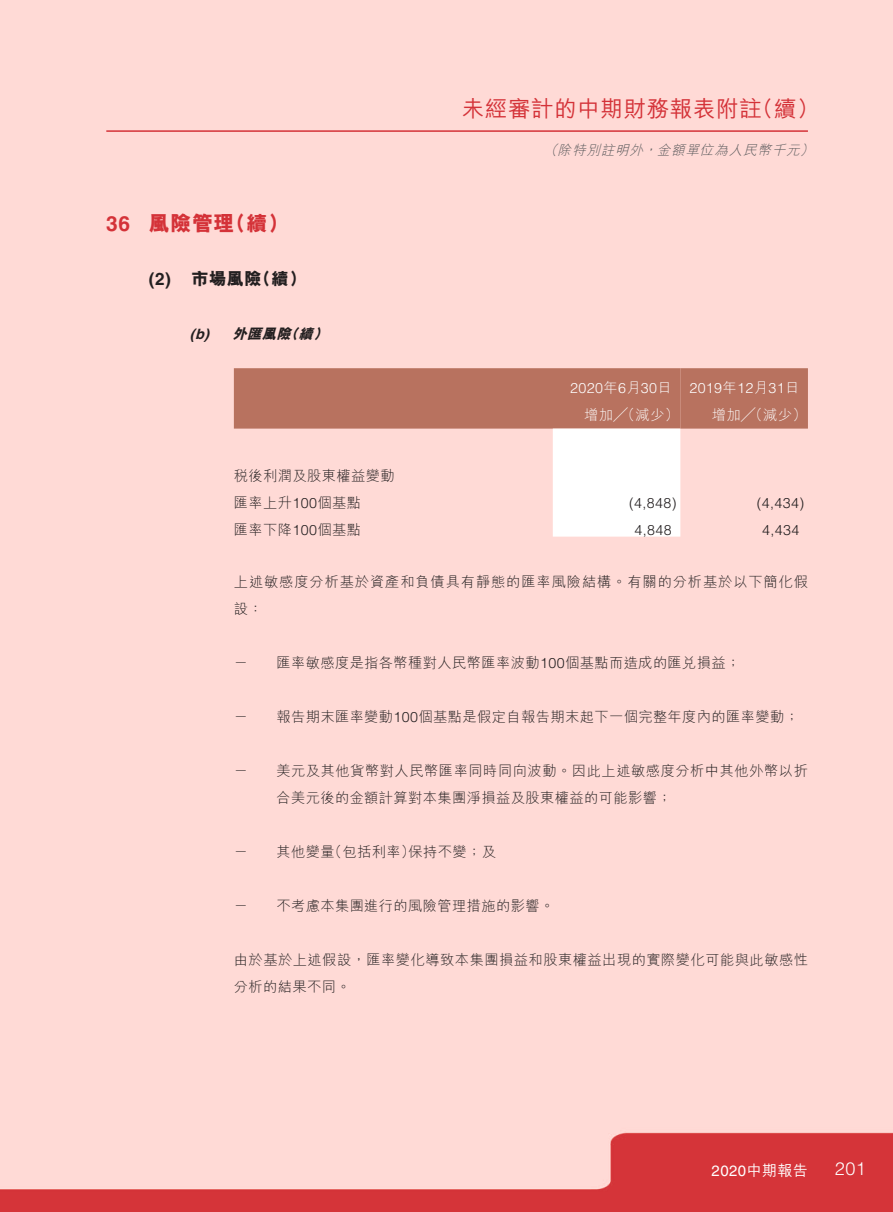
<style>
.page{position:relative;width:893px;height:1212px;background:#ffdad6}
.page>*{position:absolute;margin:0;border:0;box-sizing:border-box;transform-origin:0 0}
.t1{font:500 22.5px "M Hei HK";letter-spacing:.03em;color:#d43238}
.t2{font:800 21px "M Hei HK";color:#d43238}
.t3{font:300 18px "Helvetica LT Std";color:#fff}
.t4{font:800 17.25px "M Hei HK";color:#231f20}
.t5{font:15px "Helvetica LT Std";color:#fff}
.t6{font:300 14.25px/27px "M Hei HK";letter-spacing:.03em;color:#231f20}
.t7{font:300 14.25px/27px "M Hei HK";letter-spacing:.06em;color:#231f20}
.t8{font:300 14.25px "Helvetica LT Std";letter-spacing:.03em;color:#231f20}
.t9{font:300 14.25px "Helvetica LT Std";letter-spacing:.03em;color:#fff}
.t10{font:300 14.25px "M Hei HK";letter-spacing:.03em;color:#fff}
.t11{font:italic 800 14.25px "M Hei HK";color:#231f20}
.t12{font:italic 300 13.5px "M Hei HK";color:#57585a}
.s1{font-family:"Helvetica LT Std";font-weight:700}
.s2{font-family:"Helvetica LT Std"}
.s3{font-family:"M Hei HK"}
.s4{font-family:"M Hei HK";font-weight:500}
</style>
<div class="page">
<hr style="left:106px;top:130px;width:702px;height:2px;background:#d43238">
<svg style="left:234px;top:368px;width:574px;height:169px;background:#e5bab1"></svg>
<h1 class="t1" style="left:462px;top:92px;width:359px">未經審計的中期財務報表附註（續）</h1>
<h2 class="t2" style="left:106px;top:213px;width:184px"><span class="s1">36</span> 風險管理（續）</h2>
<p class="t4" style="left:149px;top:270px;width:159px"><span class="s1">(2)</span> 市場風險（續）</p>
<p class="t11" style="left:190px;top:327px;width:143px"><span class="s1">(b)</span> 外匯風險（續）</p>
<p class="t6" style="left:234px;top:462px;width:162px">稅後利潤及股東權益變動匯率上升<span class="s2">100</span>個基點</p>
<p class="t12" style="left:544px;top:143px;width:274px">（除特別註明外，金額單位為人民幣千元）</p>
<p class="t9" style="left:570px;top:379px;width:231px">2020<span class="s3">年</span>6<span class="s3">月</span>30<span class="s3">日</span> 2019<span class="s3">年</span>12<span class="s3">月</span>31<span class="s3">日</span></p>
<p class="t10" style="left:584px;top:408px;width:96px">增加╱（減少）</p>
<p class="t10" style="left:712px;top:408px;width:96px">增加╱（減少）</p>
<p class="t8" style="left:629px;top:494px;width:49px">(4,848)</p>
<p class="t8" style="left:757px;top:494px;width:49px">(4,434)</p>
<p class="t6" style="left:234px;top:516px;width:129px">匯率下降<span class="s2">100</span>個基點</p>
<p class="t8" style="left:635px;top:521px;width:39px">4,848</p>
<p class="t8" style="left:762px;top:521px;width:39px">4,434</p>
<p class="t7" style="left:234px;top:568px;width:576px">上述敏感度分析基於資產和負債具有靜態的匯率風險結構。有關的分析基於以下簡化假設：</p>
<p class="t6" style="left:234px;top:649px;width:16px">－</p>
<p class="t6" style="left:276px;top:649px;width:466px">匯率敏感度是指各幣種對人民幣匯率波動<span class="s2">100</span>個基點而造成的匯兌損益；</p>
<p class="t6" style="left:234px;top:703px;width:16px">－</p>
<p class="t6" style="left:276px;top:703px;width:524px">報告期末匯率變動<span class="s2">100</span>個基點是假定自報告期末起下一個完整年度內的匯率變動；</p>
<p class="t6" style="left:234px;top:757px;width:16px">－</p>
<p class="t6" style="left:276px;top:757px;width:533px">美元及其他貨幣對人民幣匯率同時同向波動。因此上述敏感度分析中其他外幣以折合美元後的金額計算對本集團淨損益及股東權益的可能影響；</p>
<p class="t6" style="left:234px;top:838px;width:16px">－</p>
<p class="t6" style="left:276px;top:838px;width:221px">其他變量（包括利率）保持不變；及</p>
<p class="t6" style="left:234px;top:892px;width:16px">－</p>
<p class="t6" style="left:276px;top:892px;width:279px">不考慮本集團進行的風險管理措施的影響。</p>
<p class="t6" style="left:234px;top:946px;width:576px">由於基於上述假設，匯率變化導致本集團損益和股東權益出現的實際變化可能與此敏感性分析的結果不同。</p>
<p class="t5" style="left:712px;top:1162px;width:98px">2020<span class="s4">中期報告</span></p>
<p class="t3" style="left:835px;top:1158px;width:33px">201</p>
</div>
